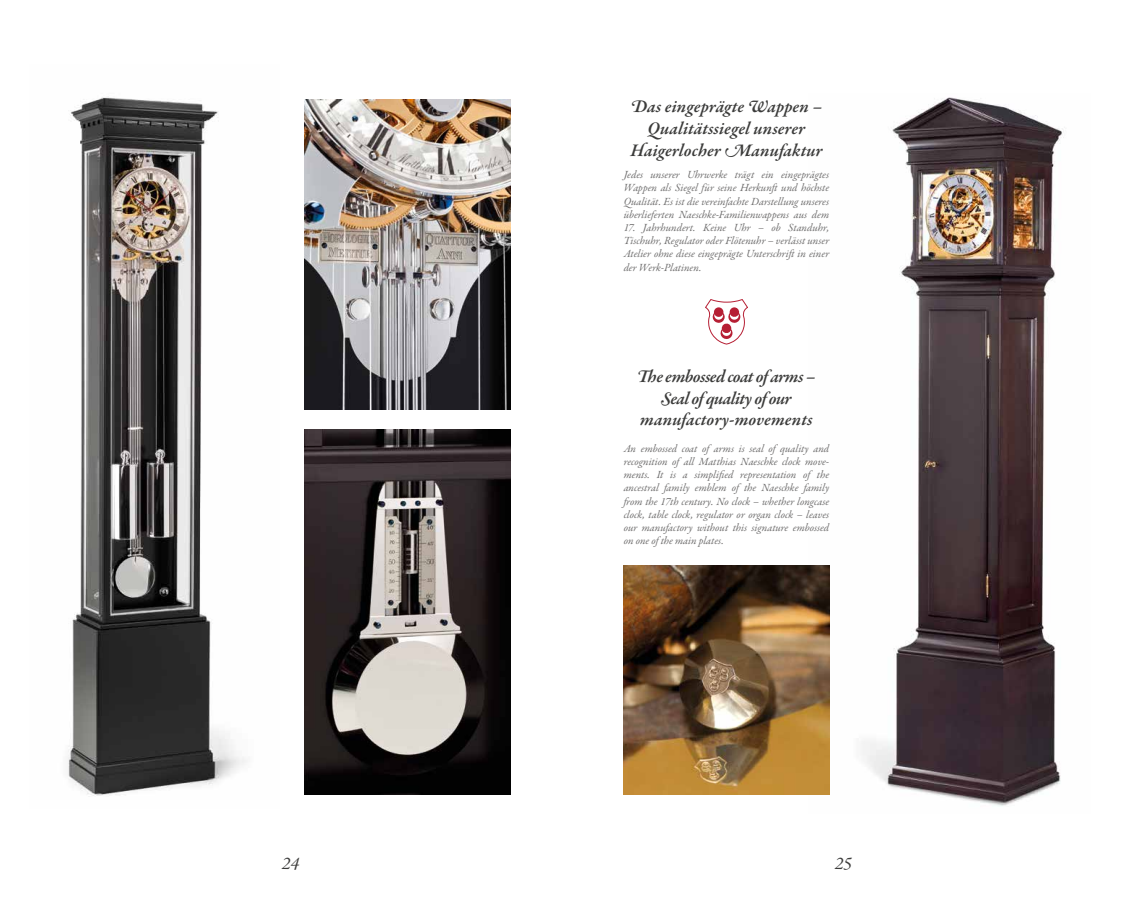
<style>
.page{position:relative;width:1134px;height:916px;background:#fff}
.page>*{position:absolute;margin:0;border:0;box-sizing:border-box;transform-origin:0 0}
.t1{font:italic 600 18px/21.6px "Garamond Premr Pro";letter-spacing:-.035em;color:#3c3c3b;text-align:center}
.t2{font:italic 18px "Garamond Premr Pro";color:#3c3c3b}
.t3{font:italic 11px/13.2px "Garamond Premr Pro";letter-spacing:-.005em;color:#706f6f;text-align:justify}
</style>
<div class="page">
<img style="left:809px;top:97px;width:255px;height:709px">
<svg style="left:705px;top:299px;width:43px;height:45px"></svg>
<img style="left:624px;top:566px;width:205px;height:228px">
<img style="left:68px;top:96px;width:179px;height:700px">
<img style="left:305px;top:99px;width:205px;height:311px">
<img style="left:305px;top:429px;width:205px;height:365px">
<h1 class="t1" style="left:630px;top:97px;width:194px">Das eingeprägte Wappen –<br>Qualitätssiegel unserer<br>Haigerlocher Manufaktur</h1>
<p class="t3" style="left:624px;top:169px;width:207px">Jedes unserer Uhrwerke trägt ein eingeprägtes Wappen als Siegel für seine Herkunft und höchste Qualität. Es ist die vereinfachte Darstellung unseres überlieferten Naeschke-Familienwappens aus dem</p>
<p class="t3" style="left:624px;top:221px;width:207px">17. Jahrhundert. Keine Uhr – ob Standuhr, Tischuhr, Regulator oder Flötenuhr – verlässt unser Atelier ohne diese eingeprägte Unterschrift in einer der Werk-Platinen.</p>
<h1 class="t1" style="left:637px;top:367px;width:180px">The embossed coat ofarms –<br>Seal ofquality ofour manufactory-movements</h1>
<p class="t3" style="left:624px;top:442px;width:208px">An embossed coat of arms is seal of quality and recognition of all Matthias Naeschke clock move&shy;ments. It is a simplified representation of the ancestral family emblem of the Naeschke family from the 17th century. No clock – whether longcase clock, table clock, regulator or organ clock – leaves our manufactory without this signature embossed on one of the main plates.</p>
<h1 class="t2" style="left:282px;top:852px;width:19px">24</h1>
<h1 class="t2" style="left:835px;top:852px;width:19px">25</h1>
</div>
